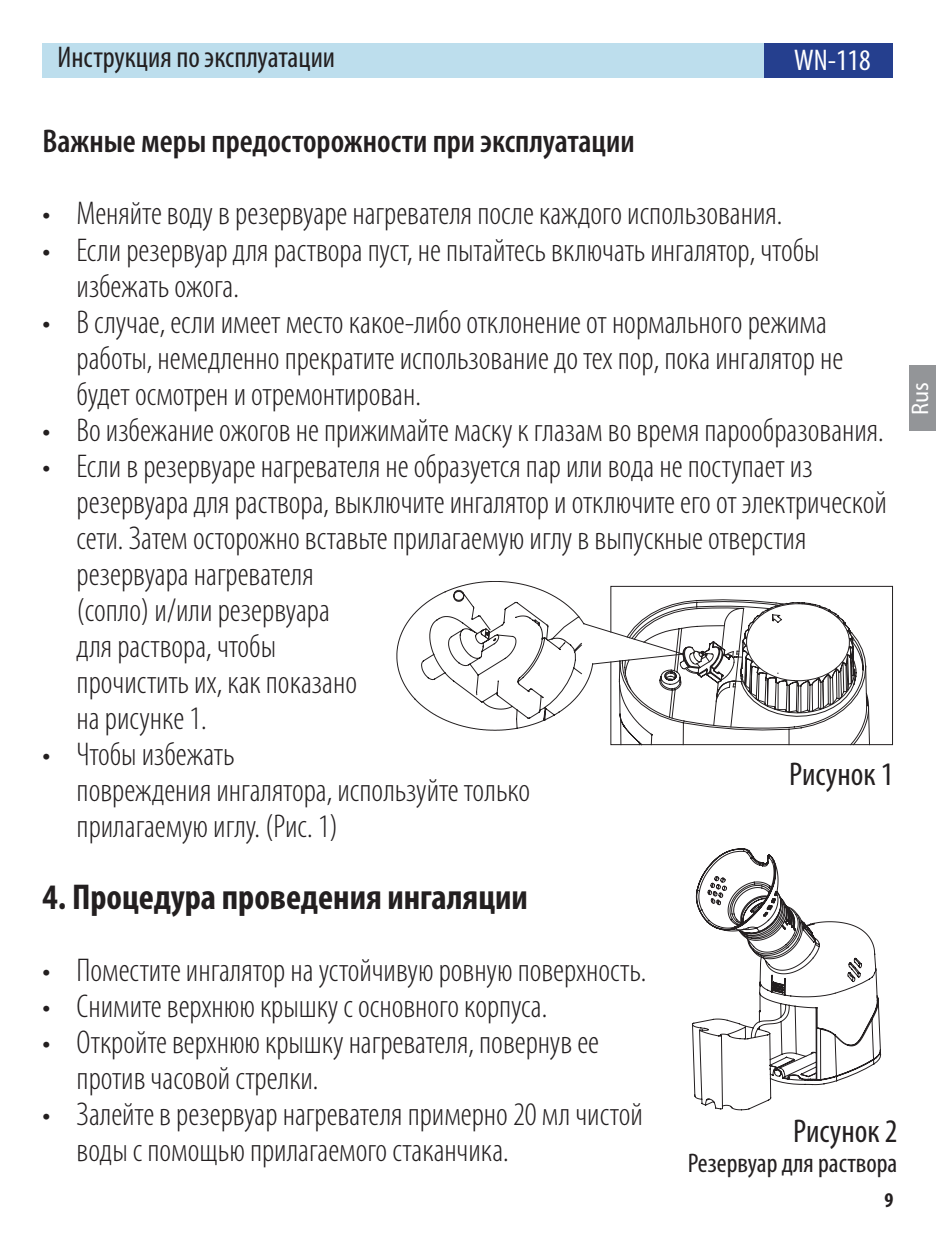
<style>
.page{position:relative;width:936px;height:1234px;background:#fff}
.page>*{position:absolute;margin:0;border:0;box-sizing:border-box;transform-origin:0 0}
.t1{font:700 condensed 36px "Myriad Pro";color:#231f20}
.t2{font:300 condensed 33px/36px "Myriad Pro";color:#231f20}
.t3{font:600 condensed 33px "Myriad Pro";color:#231f20}
.t4{font:condensed 33px "Myriad Pro";color:#231f20}
.t5{font:condensed 30px "Myriad Pro";color:#231f20}
.t6{font:condensed 30px "Myriad Pro";color:#fff}
.t7{font:condensed 27px "Myriad Pro";color:#231f20}
.t8{font:semi-condensed 24px "Myriad Pro";color:#fff}
.t9{font:700 condensed 21px "Myriad Pro";color:#231f20}
</style>
<div class="page">
<div style="left:43px;top:43px;width:748px;height:34px;background:#bddeed"></div>
<div style="left:764px;top:43px;width:128px;height:34px;background:#253f8e"></div>
<div style="left:908px;top:366px;width:27px;height:65px;background:#939598"></div>
<svg style="left:396px;top:581px;width:214px;height:149px"></svg>
<svg style="left:610px;top:585px;width:283px;height:160px"></svg>
<svg style="left:692px;top:848px;width:189px;height:262px"></svg>
<p class="t5" style="left:58px;top:39px;width:279px">Инструкция по эксплуатации</p>
<p class="t6" style="left:794px;top:42px;width:78px">WN-118</p>
<p class="t3" style="left:43px;top:123px;width:593px">Важные меры предосторожности при эксплуатации</p>
<p class="t2" style="left:43px;top:196px;width:741px">• Меняйте воду в резервуаре нагревателя после каждого использования.</p>
<p class="t2" style="left:77px;top:232px;width:744px;text-indent:-34px">• Если резервуар для раствора пуст, не пытайтесь включать ингалятор, чтобы избежать ожога.</p>
<p class="t2" style="left:77px;top:304px;width:768px;text-indent:-34px">• В случае, если имеет место какое-либо отклонение от нормального режима работы, немедленно прекратите использование до тех пор, пока ингалятор не будет осмотрен и отремонтирован.</p>
<p class="t2" style="left:43px;top:412px;width:842px">• Во избежание ожогов не прижимайте маску к глазам во время парообразования.</p>
<p class="t2" style="left:77px;top:448px;width:811px;text-indent:-34px">• Если в резервуаре нагревателя не образуется пар или вода не поступает из резервуара для раствора, выключите ингалятор и отключите его от электрической сети. Затем осторожно вставьте прилагаемую иглу в выпускные отверстия резервуара нагревателя<br>(сопло) и/или резервуара<br>для раствора, чтобы<br>прочистить их, как показано<br>на рисунке 1.</p>
<p class="t2" style="left:77px;top:736px;width:455px;text-indent:-34px">• Чтобы избежать<br>повреждения ингалятора, используйте только прилагаемую иглу. (Рис. 1)</p>
<p class="t4" style="left:789px;top:753px;width:106px">Рисунок 1</p>
<p class="t1" style="left:43px;top:874px;width:487px">4. Процедура проведения ингаляции</p>
<p class="t8" style="left:906px;top:415px;width:34px;rotate:-90deg">Rus</p>
<p class="t2" style="left:43px;top:952px;width:605px">• Поместите ингалятор на устойчивую ровную поверхность.</p>
<p class="t2" style="left:43px;top:988px;width:506px">• Снимите верхнюю крышку с основного корпуса.</p>
<p class="t2" style="left:77px;top:1024px;width:524px;text-indent:-34px">• Откройте верхнюю крышку нагревателя, повернув ее против часовой стрелки.</p>
<p class="t2" style="left:77px;top:1096px;width:567px;text-indent:-34px">• Залейте в резервуар нагревателя примерно 20 мл чистой воды с помощью прилагаемого стаканчика.</p>
<p class="t4" style="left:793px;top:1110px;width:106px">Рисунок 2</p>
<p class="t7" style="left:687px;top:1146px;width:211px">Резервуар для раствора</p>
<p class="t9" style="left:884px;top:1186px;width:10px">9</p>
</div>
